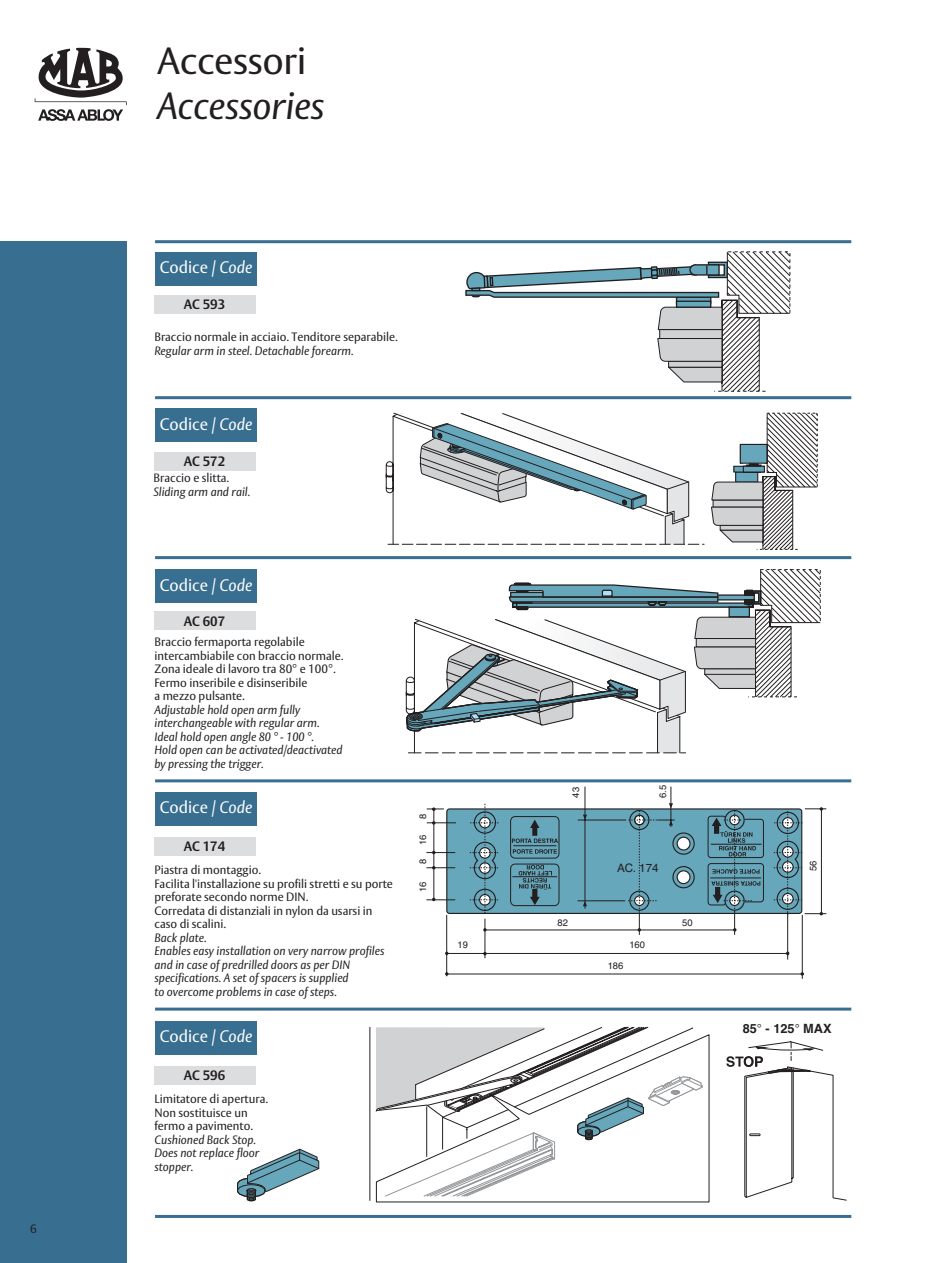
<style>
.page{position:relative;width:936px;height:1263px;background:#fff}
.page>*{position:absolute;margin:0;border:0;box-sizing:border-box;transform-origin:0 0}
.t1{font:italic 37.5px "Vesta";letter-spacing:-.01em;color:#231f20}
.t2{font:37.5px "Vesta";letter-spacing:-.01em;color:#231f20}
.t3{font:16.5px "Vesta";color:#fff}
.t4{font:700 13.5px "Vesta";color:#231f20}
.t5{font:700 12.75px "Helvetica";color:#231f20}
.t6{font:italic 12px/13.5px "Vesta";color:#231f20}
.t7{font:12px/13.5px "Vesta";color:#231f20}
.t8{font:11.7px "Helvetica";color:#231f20}
.t9{font:9.45px "Helvetica";color:#231f20}
.s1{font-style:italic}
</style>
<div class="page">
<div style="left:0;top:241px;width:127px;height:1022px;background:#386e8f"></div>
<svg style="left:35px;top:48px;width:92px;height:73px"></svg>
<hr style="left:155px;top:240px;width:696px;height:3px;background:#386e8f">
<hr style="left:155px;top:396px;width:696px;height:3px;background:#386e8f">
<hr style="left:155px;top:1215px;width:696px;height:3px;background:#386e8f">
<div style="left:155px;top:252px;width:101px;height:33px;background:#386e8f"></div>
<div style="left:154px;top:295px;width:102px;height:19px;background:#dcdddf"></div>
<div style="left:155px;top:408px;width:101px;height:34px;background:#386e8f"></div>
<div style="left:154px;top:452px;width:102px;height:18px;background:#dcdddf"></div>
<div style="left:155px;top:570px;width:101px;height:33px;background:#386e8f"></div>
<div style="left:154px;top:612px;width:102px;height:18px;background:#dcdddf"></div>
<div style="left:155px;top:792px;width:101px;height:34px;background:#386e8f"></div>
<div style="left:154px;top:837px;width:102px;height:19px;background:#dcdddf"></div>
<hr style="left:155px;top:556px;width:696px;height:3px;background:#386e8f">
<hr style="left:155px;top:779px;width:696px;height:3px;background:#386e8f">
<hr style="left:155px;top:1007px;width:696px;height:3px;background:#386e8f">
<div style="left:155px;top:1021px;width:101px;height:34px;background:#386e8f"></div>
<div style="left:154px;top:1066px;width:102px;height:18px;background:#dcdddf"></div>
<svg style="left:465px;top:251px;width:325px;height:141px"></svg>
<svg style="left:711px;top:412px;width:107px;height:138px"></svg>
<svg style="left:385px;top:412px;width:319px;height:133px"></svg>
<svg style="left:405px;top:568px;width:416px;height:185px"></svg>
<hr style="left:584px;top:787px;width:1px;height:121px;background:#231f20">
<hr style="left:787px;top:912px;width:1px;height:47px;background:#231f20">
<hr style="left:446px;top:953px;width:342px;height:1px;background:#231f20">
<hr style="left:446px;top:915px;width:1px;height:61px;background:#231f20">
<hr style="left:484px;top:919px;width:1px;height:39px;background:#231f20">
<hr style="left:446px;top:974px;width:357px;height:1px;background:#231f20">
<hr style="left:801px;top:915px;width:1px;height:64px;background:#231f20">
<hr style="left:670px;top:787px;width:1px;height:40px;background:#231f20">
<svg style="left:426px;top:803px;width:400px;height:132px"></svg>
<hr style="left:369px;top:1027px;width:1px;height:173px;background:#231f20">
<svg style="left:726px;top:1041px;width:121px;height:160px"></svg>
<div style="left:745px;top:1058px;width:6px;height:7px;background:#fff;border-radius:50%"></div>
<svg style="left:375px;top:1034px;width:335px;height:169px"></svg>
<svg style="left:237px;top:1148px;width:83px;height:54px"></svg>
<svg style="left:375px;top:1026px;width:328px;height:171px"></svg>
<p class="t7" style="left:30px;top:1223px;width:8px">6</p>
<h1 class="t2" style="left:157px;top:48px;width:151px">Accessori</h1>
<h1 class="t1" style="left:157px;top:93px;width:169px">Accessories</h1>
<h2 class="t3" style="left:160px;top:261px;width:94px">Codice / <span class="s1">Code</span></h2>
<p class="t4" style="left:184px;top:300px;width:43px">AC 593</p>
<p class="t7" style="left:154px;top:332px;width:245px">Braccio normale in acciaio. Tenditore separabile.</p>
<p class="t6" style="left:154px;top:345px;width:201px">Regular arm in steel. Detachable forearm.</p>
<h2 class="t3" style="left:160px;top:418px;width:94px">Codice / <span class="s1">Code</span></h2>
<p class="t4" style="left:184px;top:456px;width:43px">AC 572</p>
<p class="t7" style="left:154px;top:473px;width:77px">Braccio e slitta.</p>
<p class="t6" style="left:154px;top:486px;width:98px">Sliding arm and rail.</p>
<h2 class="t3" style="left:160px;top:579px;width:94px">Codice / <span class="s1">Code</span></h2>
<p class="t4" style="left:184px;top:616px;width:43px">AC 607</p>
<p class="t7" style="left:154px;top:637px;width:190px">Braccio fermaporta regolabile intercambiabile con braccio normale.<br>Zona ideale di lavoro tra 80° e 100°.<br>Fermo inseribile e disinseribile<br>a mezzo pulsante.</p>
<p class="t6" style="left:154px;top:704px;width:189px">Adjustable hold open arm fully interchangeable with regular arm.<br>Ideal hold open angle 80 ° - 100 °.<br>Hold open can be activated/deactivated by pressing the trigger.</p>
<h2 class="t3" style="left:160px;top:801px;width:94px">Codice / <span class="s1">Code</span></h2>
<p class="t4" style="left:184px;top:842px;width:43px">AC 174</p>
<p class="t7" style="left:154px;top:864px;width:240px">Piastra di montaggio.<br>Facilita l'installazione su profili stretti e su porte preforate secondo norme DIN.<br>Corredata di distanziali in nylon da usarsi in caso di scalini.</p>
<p class="t6" style="left:154px;top:932px;width:231px">Back plate.<br>Enables easy installation on very narrow profiles and in case of predrilled doors as per DIN specifications. A set of spacers is supplied<br>to overcome problems in case of steps.</p>
<h2 class="t3" style="left:160px;top:1030px;width:94px">Codice / <span class="s1">Code</span></h2>
<p class="t4" style="left:184px;top:1071px;width:43px">AC 596</p>
<p class="t7" style="left:154px;top:1093px;width:115px">Limitatore di apertura.<br>Non sostituisce un fermo a pavimento.</p>
<p class="t6" style="left:154px;top:1134px;width:106px">Cushioned Back Stop.<br>Does not replace floor stopper.</p>
<p class="t9" style="left:415px;top:819px;width:7px;rotate:-90deg">8</p>
<p class="t9" style="left:415px;top:845px;width:12px;rotate:-90deg">16</p>
<p class="t9" style="left:415px;top:863px;width:7px;rotate:-90deg">8</p>
<p class="t9" style="left:415px;top:892px;width:12px;rotate:-90deg">16</p>
<p class="t9" style="left:457px;top:938px;width:12px">19</p>
<p class="t9" style="left:568px;top:797px;width:12px;rotate:-90deg">43</p>
<p class="t9" style="left:655px;top:798px;width:15px;rotate:-90deg">6.5</p>
<p class="t8" style="left:617px;top:859px;width:43px">AC. 174</p>
<p class="t9" style="left:557px;top:915px;width:12px">82</p>
<p class="t9" style="left:682px;top:915px;width:12px">50</p>
<p class="t9" style="left:629px;top:938px;width:17px">160</p>
<p class="t9" style="left:607px;top:958px;width:17px">186</p>
<p class="t9" style="left:805px;top:871px;width:12px;rotate:-90deg">56</p>
<p class="t5" style="left:742px;top:1018px;width:90px">85 - 125 MAX</p>
</div>
